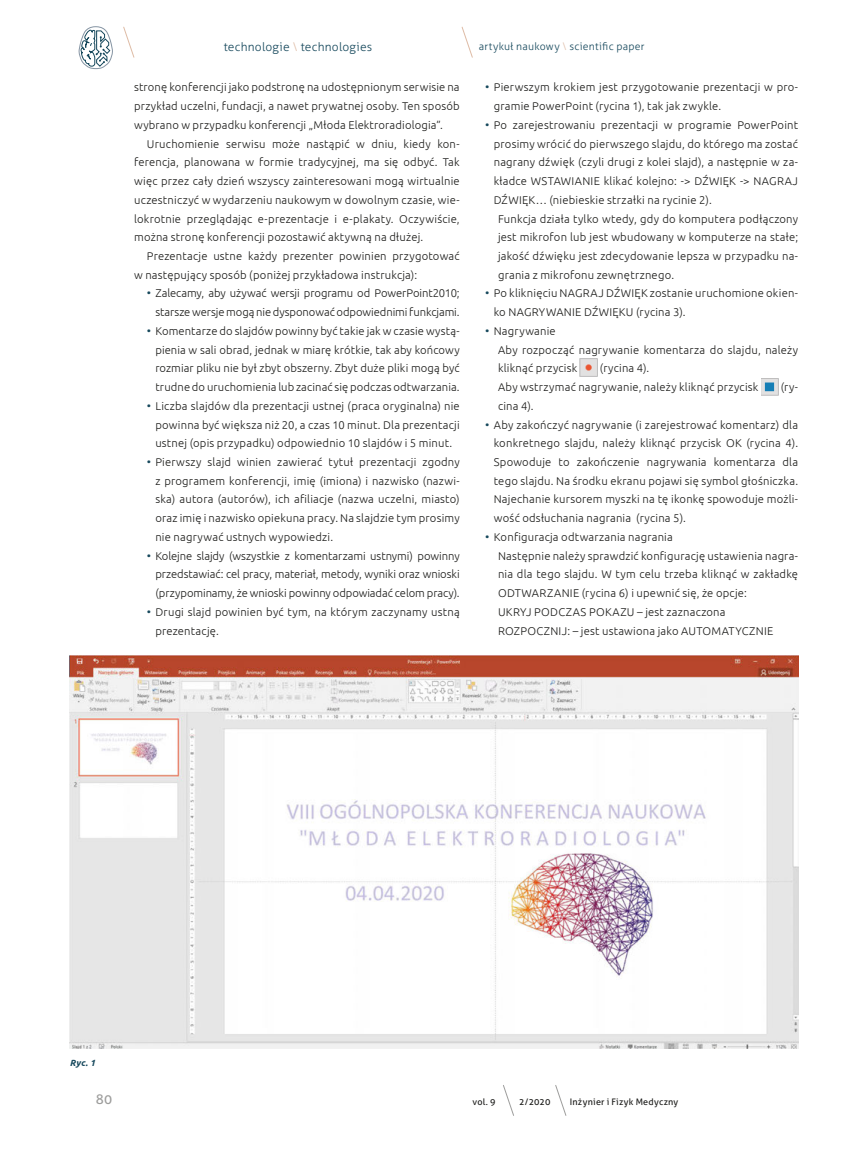
<style>
.page{position:relative;width:862px;height:1149px;background:#fff}
.page>*{position:absolute;margin:0;border:0;box-sizing:border-box;transform-origin:0 0}
.t1{font:13.5px "Aller";color:#9d9d9c}
.t2{font:300 12px "Aller";letter-spacing:.015em;color:#16485c}
.t3{font:300 11.25px/18.8px "Ubuntu";letter-spacing:.015em;color:#1d1d1b;text-align:justify}
.t4{font:300 11.25px/18.8px "Ubuntu";letter-spacing:-.005em;color:#1d1d1b;text-align:right}
.t5{font:300 10.5px "Aller";letter-spacing:.025em;color:#16485c}
.t6{font:9px "Aller";letter-spacing:.025em;color:#1d1d1b}
.t7{font:italic 700 9px "Ubuntu";color:#16485c}
.s1{color:#debba5}
.s2{font-size:12px;color:#16485c}
</style>
<div class="page">
<svg style="left:461px;top:26px;width:12px;height:32px"></svg>
<svg style="left:555px;top:1085px;width:11px;height:30px"></svg>
<svg style="left:123px;top:26px;width:12px;height:32px"></svg>
<svg style="left:503px;top:1085px;width:10px;height:30px"></svg>
<svg style="left:78px;top:26px;width:34px;height:43px"></svg>
<img style="left:579px;top:359px;width:18px;height:17px">
<img style="left:761px;top:378px;width:16px;height:17px">
<img style="left:70px;top:655px;width:727px;height:393px">
<p class="t2" style="left:223px;top:40px;width:150px">technologie <span class="s1">\</span> technologies</p>
<p class="t5" style="left:478px;top:40px;width:167px">artykuł naukowy <span class="s1">\</span> scientific paper</p>
<p class="t3" style="left:134px;top:78px;width:327px">stronę konferencji jako podstronę na udostępnionym serwisie na przykład uczelni, fundacji, a nawet prywatnej osoby. Ten sposób wybrano w przypadku konferencji „Młoda Elektroradiologia”.</p>
<p class="t3" style="left:134px;top:134px;width:327px;text-indent:13px">Uruchomienie serwisu może nastąpić w dniu, kiedy kon&shy;ferencja, planowana w formie tradycyjnej, ma się odbyć. Tak więc przez cały dzień wszyscy zainteresowani mogą wirtualnie uczestniczyć w wydarzeniu naukowym w dowolnym czasie, wie&shy;lokrotnie przeglądając e-prezentacje i e-plakaty. Oczywiście, można stronę konferencji pozostawić aktywną na dłużej.</p>
<p class="t3" style="left:134px;top:246px;width:327px;text-indent:13px">Prezentacje ustne każdy prezenter powinien przygotować w następujący sposób (poniżej przykładowa instrukcja):</p>
<p class="t4" style="left:147px;top:284px;width:314px"><span class="s2">•</span> Zalecamy, aby używać wersji programu od PowerPoint2010; starsze wersje mogą nie dysponować odpowiednimi funkcjami.</p>
<p class="t3" style="left:155px;top:321px;width:306px;text-indent:-9px"><span class="s2">•</span> Komentarze do slajdów powinny być takie jak w czasie wystą&shy;pienia w sali obrad, jednak w miarę krótkie, tak aby końcowy rozmiar pliku nie był zbyt obszerny. Zbyt duże pliki mogą być trudne do uruchomienia lub zacinać się podczas odtwarzania.</p>
<p class="t3" style="left:155px;top:396px;width:306px;text-indent:-9px"><span class="s2">•</span> Liczba slajdów dla prezentacji ustnej (praca oryginalna) nie powinna być większa niż 20, a czas 10 minut. Dla prezentacji ustnej (opis przypadku) odpowiednio 10 slajdów i 5 minut.</p>
<p class="t3" style="left:155px;top:452px;width:306px;text-indent:-9px"><span class="s2">•</span> Pierwszy slajd winien zawierać tytuł prezentacji zgodny z programem konferencji, imię (imiona) i nazwisko (nazwi&shy;ska) autora (autorów), ich afiliacje (nazwa uczelni, miasto) oraz imię i nazwisko opiekuna pracy. Na slajdzie tym prosimy nie nagrywać ustnych wypowiedzi.</p>
<p class="t3" style="left:155px;top:545px;width:306px;text-indent:-9px"><span class="s2">•</span> Kolejne slajdy (wszystkie z komentarzami ustnymi) powinny przedstawiać: cel pracy, materiał, metody, wyniki oraz wnioski (przypominamy, że wnioski powinny odpowiadać celom pracy).</p>
<p class="t3" style="left:155px;top:602px;width:306px;text-indent:-9px"><span class="s2">•</span> Drugi slajd powinien być tym, na którym zaczynamy ustną prezentację.</p>
<p class="t3" style="left:493px;top:78px;width:306px;text-indent:-9px"><span class="s2">•</span> Pierwszym krokiem jest przygotowanie prezentacji w pro&shy;gramie PowerPoint (rycina 1), tak jak zwykle.</p>
<p class="t3" style="left:485px;top:115px;width:314px"><span class="s2">•</span> Po zarejestrowaniu prezentacji w programie PowerPoint</p>
<p class="t3" style="left:493px;top:134px;width:306px">prosimy wrócić do pierwszego slajdu, do którego ma zostać</p>
<p class="t3" style="left:493px;top:153px;width:306px">nagrany dźwięk (czyli drugi z kolei slajd), a następnie w za-</p>
<p class="t3" style="left:493px;top:171px;width:306px">kładce WSTAWIANIE klikać kolejno: -&gt; DŹWIĘK -&gt; NAGRAJ</p>
<p class="t3" style="left:493px;top:190px;width:219px">DŹWIĘK… (niebieskie strzałki na rycinie 2).</p>
<p class="t3" style="left:497px;top:209px;width:301px">Funkcja działa tylko wtedy, gdy do komputera podłączony</p>
<p class="t3" style="left:497px;top:227px;width:301px">jest mikrofon lub jest wbudowany w komputerze na stałe;</p>
<p class="t3" style="left:497px;top:246px;width:301px">jakość dźwięku jest zdecydowanie lepsza w przypadku na-</p>
<p class="t3" style="left:497px;top:265px;width:177px">grania z mikrofonu zewnętrznego.</p>
<p class="t3" style="left:493px;top:284px;width:306px;text-indent:-9px"><span class="s2">•</span> Po kliknięciu NAGRAJ DŹWIĘK zostanie uruchomione okien&shy;ko NAGRYWANIE DŹWIĘKU (rycina 3).</p>
<p class="t3" style="left:497px;top:321px;width:301px;text-align:left;text-indent:-13px"><span class="s2">•</span> Nagrywanie<br>Aby rozpocząć nagrywanie komentarza do slajdu, należy kliknąć przycisk</p>
<p class="t3" style="left:497px;top:358px;width:262px;text-indent:102px">(rycina 4).<br>Aby wstrzymać nagrywanie, należy kliknąć przycisk</p>
<p class="t3" style="left:780px;top:377px;width:19px">(ry-</p>
<p class="t3" style="left:497px;top:396px;width:37px">cina 4).</p>
<p class="t3" style="left:493px;top:415px;width:306px;text-indent:-9px"><span class="s2">•</span> Aby zakończyć nagrywanie (i zarejestrować komentarz) dla konkretnego slajdu, należy kliknąć przycisk OK (rycina 4).<br>Spowoduje to zakończenie nagrywania komentarza dla tego slajdu. Na środku ekranu pojawi się symbol głośniczka.<br>Najechanie kursorem myszki na tę ikonkę spowoduje możli&shy;wość odsłuchania nagrania (rycina 5).</p>
<p class="t3" style="left:497px;top:527px;width:301px;text-align:left;text-indent:-13px"><span class="s2">•</span> Konfiguracja odtwarzania nagrania<br>Następnie należy sprawdzić konfigurację ustawienia nagra&shy;nia dla tego slajdu. W tym celu trzeba kliknąć w zakładkę ODTWARZANIE (rycina 6) i upewnić się, że opcje:<br>UKRYJ PODCZAS POKAZU – jest zaznaczona ROZPOCZNIJ: – jest ustawiona jako AUTOMATYCZNIE</p>
<p class="t7" style="left:70px;top:1056px;width:27px">Ryc. 1</p>
<p class="t1" style="left:96px;top:1090px;width:18px">80</p>
<p class="t6" style="left:472px;top:1095px;width:25px">vol. 9</p>
<p class="t6" style="left:519px;top:1095px;width:33px">2/2020</p>
<p class="t6" style="left:569px;top:1095px;width:110px">Inżynier i Fizyk Medyczny</p>
</div>
